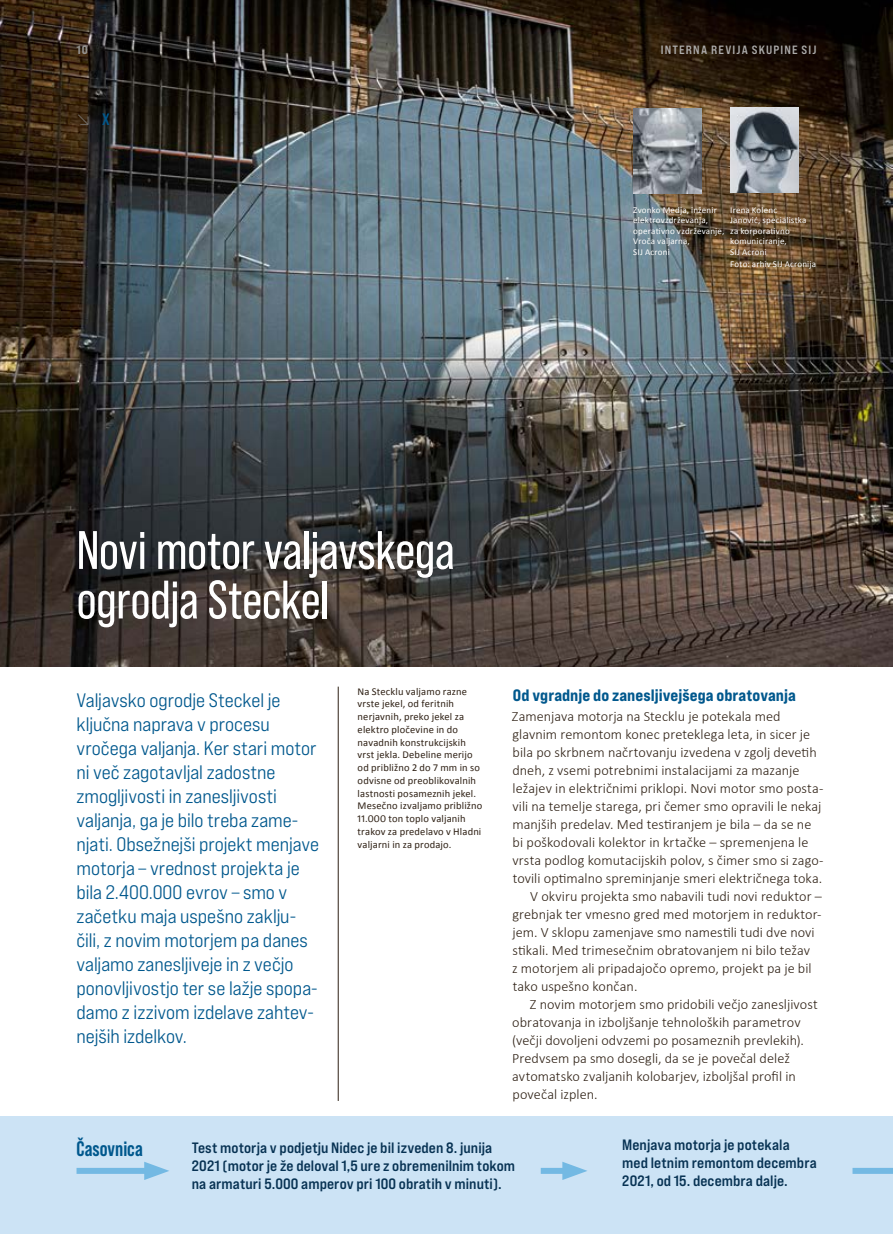
<style>
.page{position:relative;width:893px;height:1234px;background:#fff}
.page>*{position:absolute;margin:0;border:0;box-sizing:border-box;transform-origin:0 0}
.naslov{font:54px/49.5px "Bebas Neue Pro";letter-spacing:-.01em;color:#fff}
.callOut_1{font:700 21px "Bebas Neue Pro";color:#00588d}
.uvod{font:19.5px/24px "Bebas Neue Pro Exp Md";color:#00588d}
.podnaslov1{font:16.5px "Bebas Neue Pro Exp Eb";color:#00588d}
.t1{font:300 16.5px "Calibri";color:#75726f}
.podnaslov_2{font:15px/18px "Bebas Neue Pro Exp Bd";letter-spacing:.005em;color:#073253}
.INDT_text{font:300 14.25px/18px "Calibri";letter-spacing:.005em;color:#2e2014}
.NO_text{font:300 14.25px/18px "Calibri";letter-spacing:.005em;color:#2e2014}
.t2{font:12px "Bebas Neue Pro Exp Bd";letter-spacing:.095em;color:#adacab}
.t3{font:12px "Bebas Neue Pro Exp Eb";color:#949290}
.slike_podpisi{font:10.5px/12.8px "Calibri";letter-spacing:.015em;color:#2e2014}
.avtor{font:9px/10.5px "Calibri";letter-spacing:.02em;color:#fff}
.s1{font-family:"Bebas Neue Pro Sm E Bd";font-weight:400;color:#00588d}
</style>
<div class="page">
<img style="left:0;top:0;width:893px;height:666px">
<hr style="left:338px;top:686px;width:1px;height:414px;background:#2e2014">
<img style="left:633px;top:108px;width:68px;height:85px">
<img style="left:730px;top:108px;width:68px;height:85px">
<div style="left:0;top:1116px;width:893px;height:117px;background:#cce3f5"></div>
<div style="left:77px;top:1167px;width:78px;height:6px;background:#73b9e3"></div>
<svg style="left:144px;top:1162px;width:25px;height:17px"></svg>
<div style="left:541px;top:1167px;width:32px;height:6px;background:#73b9e3"></div>
<svg style="left:562px;top:1162px;width:25px;height:17px"></svg>
<div style="left:852px;top:1167px;width:41px;height:6px;background:#73b9e3"></div>
<p class="t3" style="left:77px;top:42px;width:13px">10</p>
<p class="t2" style="left:661px;top:42px;width:157px">INTERNA REVIJA SKUPINE SIJ</p>
<p class="t1" style="left:77px;top:110px;width:35px">↘ <span class="s1">X</span></p>
<p class="naslov" style="left:77px;top:525px;width:380px">Novi motor valjavskega ogrodja Steckel</p>
<p class="avtor" style="left:633px;top:204px;width:93px">Zvonko Medja, inženir elektrovzdrževanja, operativno vzdrževanje,<br>Vroča valjarna,<br>SIJ Acroni</p>
<p class="avtor" style="left:730px;top:204px;width:78px">Irena Kolenc<br>Janović, specialistka za korporativno komuniciranje,<br>SIJ Acroni</p>
<p class="avtor" style="left:730px;top:259px;width:87px">Foto: arhiv SIJ Acronija</p>
<p class="uvod" style="left:77px;top:688px;width:244px">Valjavsko ogrodje Steckel je ključna naprava v procesu vročega valjanja. Ker stari motor ni več zagotavljal zadostne zmogljivosti in zanesljivosti valjanja, ga je bilo treba zame&shy;njati. Obsežnejši projekt menjave motorja – vrednost projekta je bila 2.400.000 evrov – smo v začetku maja uspešno zaklju&shy;čili, z novim motorjem pa danes valjamo zanesljiveje in z večjo ponovljivostjo ter se lažje spopa&shy;damo z izzivom izdelave zahtev&shy;nejših izdelkov.</p>
<p class="slike_podpisi" style="left:358px;top:684px;width:126px">Na Stecklu valjamo razne vrste jekel, od feritnih nerjavnih, preko jekel za elektro pločevine in do navadnih konstrukcijskih vrst jekla. Debeline merijo od približno 2 do 7 mm in so odvisne od preoblikovalnih lastnosti posameznih jekel.<br>Mesečno izvaljamo približno<br>11.000 ton toplo valjanih trakov za predelavo v Hladni valjarni in za prodajo.</p>
<p class="podnaslov1" style="left:513px;top:684px;width:284px">Od vgradnje do zanesljivejšega obratovanja</p>
<p class="NO_text" style="left:512px;top:706px;width:313px">Zamenjava motorja na Stecklu je potekala med glavnim remontom konec preteklega leta, in sicer je bila po skrbnem načrtovanju izvedena v zgolj devetih dneh, z vsemi potrebnimi instalacijami za mazanje ležajev in električnimi priklopi. Novi motor smo posta&shy;vili na temelje starega, pri čemer smo opravili le nekaj manjših predelav. Med testiranjem je bila – da se ne bi poškodovali kolektor in krtačke – spremenjena le vrsta podlog komutacijskih polov, s čimer smo si zago&shy;tovili optimalno spreminjanje smeri električnega toka.</p>
<p class="INDT_text" style="left:512px;top:886px;width:311px;text-indent:18px">V okviru projekta smo nabavili tudi novi reduktor – grebnjak ter vmesno gred med motorjem in reduktor&shy;jem. V sklopu zamenjave smo namestili tudi dve novi stikali. Med trimesečnim obratovanjem ni bilo težav<br>z motorjem ali pripadajočo opremo, projekt pa je bil tako uspešno končan.</p>
<p class="INDT_text" style="left:512px;top:994px;width:307px;text-indent:18px">Z novim motorjem smo pridobili večjo zanesljivost obratovanja in izboljšanje tehnoloških parametrov (večji dovoljeni odvzemi po posameznih prevlekih).<br>Predvsem pa smo dosegli, da se je povečal delež avtomatsko zvaljanih kolobarjev, izboljšal profil in povečal izplen.</p>
<p class="callOut_1" style="left:77px;top:1136px;width:68px">Časovnica</p>
<p class="podnaslov_2" style="left:622px;top:1135px;width:196px">Menjava motorja je potekala med letnim remontom decembra<br>2021, od 15. decembra dalje.</p>
<p class="podnaslov_2" style="left:192px;top:1137px;width:325px">Test motorja v podjetju Nidec je bil izveden 8. junija<br>2021 (motor je že deloval 1,5 ure z obremenilnim tokom na armaturi 5.000 amperov pri 100 obratih v minuti).</p>
</div>
